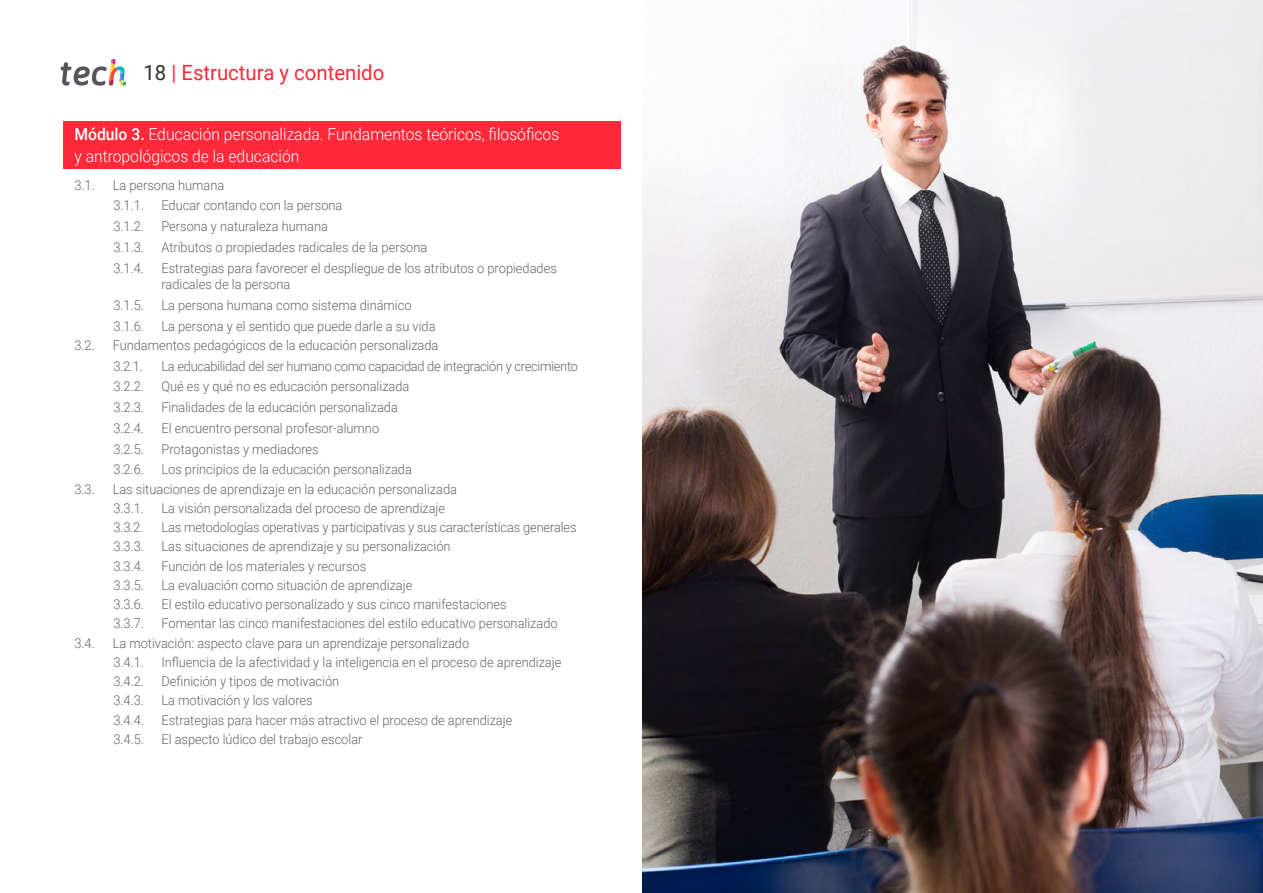
<style>
.page{position:relative;width:1263px;height:893px;background:#fff}
.page>*{position:absolute;margin:0;border:0;box-sizing:border-box;transform-origin:0 0}
.t1{font:21px "Roboto";color:#ff293a}
.t2{font:300 16.5px/22.5px "Roboto";color:#fff;scale:.95 1}
.t3{font:300 13.5px/20.7px "Roboto";color:#61646a;scale:.95 1}
.t4{font:300 13.5px "Roboto";letter-spacing:-.02em;color:#61646a;scale:.95 1}
.s1{color:#312e20}
.s2{font-weight:500}
</style>
<div class="page">
<svg style="left:61px;top:59px;width:65px;height:27px"></svg>
<div style="left:64px;top:121px;width:557px;height:48px;background:#ff293a"></div>
<img style="left:642px;top:0;width:621px;height:893px">
<h1 class="t1" style="left:144px;top:57px;width:242px"><span class="s1">18</span> | Estructura y contenido</h1>
<p class="t2" style="left:74px;top:122px;width:512px"><span class="s2">Módulo 3.</span> Educación personalizada. Fundamentos teóricos, filosóficos y antropológicos de la educación</p>
<p class="t3" style="left:74px;top:174px;width:23px">3.1.</p>
<p class="t3" style="left:113px;top:174px;width:119px">La persona humana<br>3.1.1.</p>
<p class="t3" style="left:161px;top:195px;width:192px">Educar contando con la persona</p>
<p class="t3" style="left:113px;top:215px;width:34px">3.1.2.</p>
<p class="t3" style="left:161px;top:215px;width:177px">Persona y naturaleza humana</p>
<p class="t3" style="left:113px;top:236px;width:34px">3.1.3.</p>
<p class="t3" style="left:161px;top:236px;width:281px">Atributos o propiedades radicales de la persona</p>
<p class="t3" style="left:113px;top:257px;width:34px">3.1.4.</p>
<p class="t3" style="left:161px;top:259px;width:418px;line-height:16.5px">Estrategias para favorecer el despliegue de los atributos o propiedades radicales de la persona</p>
<p class="t3" style="left:113px;top:294px;width:34px">3.1.5.</p>
<p class="t3" style="left:161px;top:294px;width:265px">La persona humana como sistema dinámico</p>
<p class="t3" style="left:113px;top:315px;width:34px">3.1.6.</p>
<p class="t3" style="left:161px;top:315px;width:290px">La persona y el sentido que puede darle a su vida</p>
<p class="t3" style="left:74px;top:334px;width:23px">3.2.</p>
<p class="t3" style="left:113px;top:334px;width:344px">Fundamentos pedagógicos de la educación personalizada<br>3.2.1.</p>
<p class="t4" style="left:161px;top:356px;width:440px">La educabilidad del ser humano como capacidad de integración y crecimiento</p>
<p class="t3" style="left:113px;top:376px;width:34px">3.2.2.</p>
<p class="t3" style="left:161px;top:376px;width:263px">Qué es y qué no es educación personalizada</p>
<p class="t3" style="left:113px;top:396px;width:34px">3.2.3.</p>
<p class="t3" style="left:161px;top:396px;width:250px">Finalidades de la educación personalizada</p>
<p class="t3" style="left:113px;top:417px;width:34px">3.2.4.</p>
<p class="t3" style="left:161px;top:417px;width:231px">El encuentro personal profesor-alumno</p>
<p class="t3" style="left:113px;top:438px;width:34px">3.2.5.</p>
<p class="t3" style="left:161px;top:438px;width:167px">Protagonistas y mediadores</p>
<p class="t3" style="left:113px;top:459px;width:34px">3.2.6.</p>
<p class="t3" style="left:161px;top:459px;width:265px">Los principios de la educación personalizada</p>
<p class="t3" style="left:74px;top:478px;width:23px">3.3.</p>
<p class="t3" style="left:113px;top:479px;width:364px;line-height:19.2px">Las situaciones de aprendizaje en la educación personalizada<br>3.3.1.</p>
<p class="t3" style="left:161px;top:497px;width:300px">La visión personalizada del proceso de aprendizaje</p>
<p class="t3" style="left:113px;top:516px;width:33px">3.3.2.</p>
<p class="t3" style="left:161px;top:516px;width:438px">Las metodologías operativas y participativas y sus características generales</p>
<p class="t3" style="left:113px;top:536px;width:34px">3.3.3.</p>
<p class="t3" style="left:161px;top:536px;width:306px">Las situaciones de aprendizaje y su personalización</p>
<p class="t3" style="left:113px;top:555px;width:34px">3.3.4.</p>
<p class="t3" style="left:161px;top:555px;width:217px">Función de los materiales y recursos</p>
<p class="t3" style="left:113px;top:574px;width:34px">3.3.5.</p>
<p class="t3" style="left:161px;top:574px;width:266px">La evaluación como situación de aprendizaje</p>
<p class="t3" style="left:113px;top:593px;width:34px">3.3.6.</p>
<p class="t3" style="left:161px;top:593px;width:365px">El estilo educativo personalizado y sus cinco manifestaciones</p>
<p class="t3" style="left:113px;top:613px;width:34px">3.3.7.</p>
<p class="t3" style="left:161px;top:613px;width:419px">Fomentar las cinco manifestaciones del estilo educativo personalizado</p>
<p class="t3" style="left:74px;top:632px;width:23px">3.4.</p>
<p class="t3" style="left:113px;top:633px;width:377px;line-height:19.2px">La motivación: aspecto clave para un aprendizaje personalizado<br>3.4.1.</p>
<p class="t3" style="left:161px;top:651px;width:422px">Influencia de la afectividad y la inteligencia en el proceso de aprendizaje</p>
<p class="t3" style="left:113px;top:670px;width:34px">3.4.2.</p>
<p class="t3" style="left:161px;top:670px;width:189px">Definición y tipos de motivación</p>
<p class="t3" style="left:113px;top:690px;width:34px">3.4.3.</p>
<p class="t3" style="left:161px;top:690px;width:161px">La motivación y los valores</p>
<p class="t3" style="left:113px;top:709px;width:34px">3.4.4.</p>
<p class="t3" style="left:161px;top:709px;width:371px">Estrategias para hacer más atractivo el proceso de aprendizaje</p>
<p class="t3" style="left:113px;top:728px;width:34px">3.4.5.</p>
<p class="t3" style="left:161px;top:728px;width:213px">El aspecto lúdico del trabajo escolar</p>
</div>
